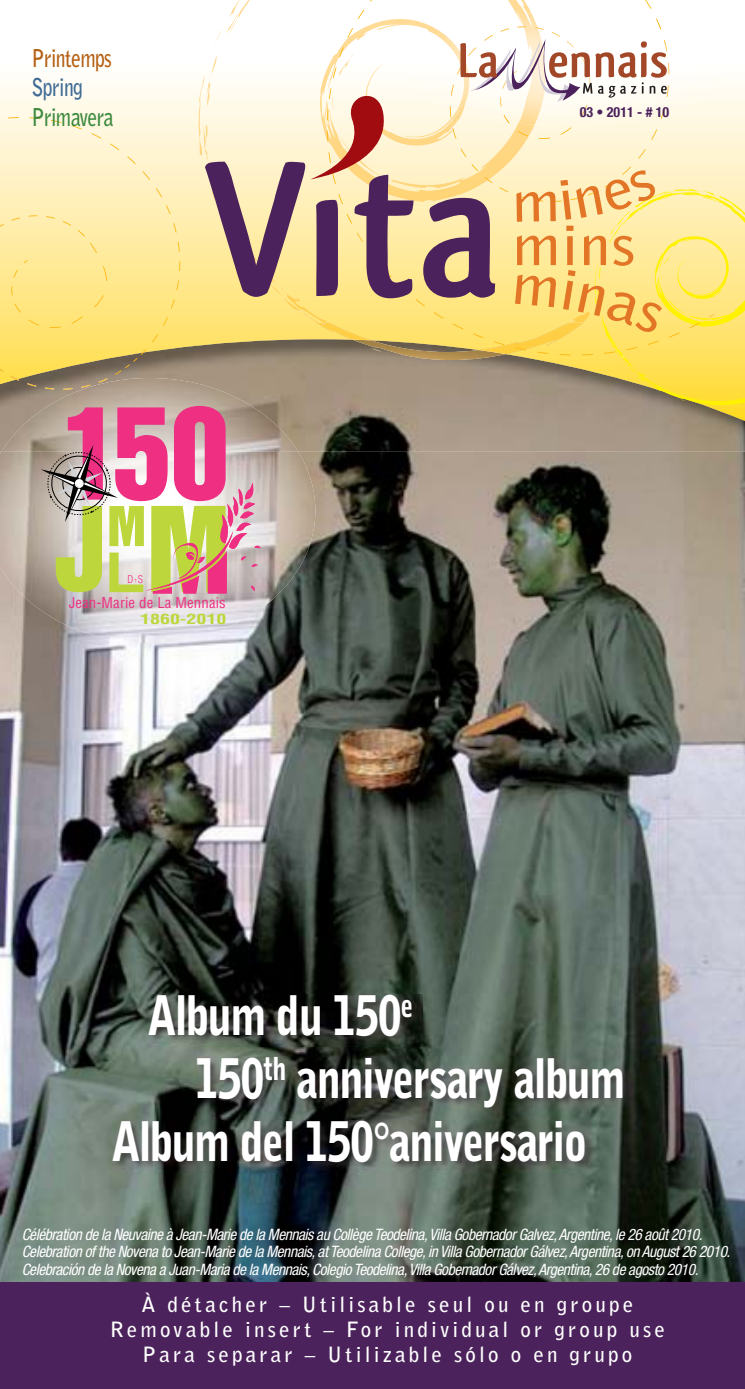
<style>
.page{position:relative;width:745px;height:1389px;background:#fff}
.page>*{position:absolute;margin:0;border:0;box-sizing:border-box;transform-origin:0 0}
.t1{font:700 55.12px "Bell Gothic";color:#e37526;scale:1.11 1}
.t2{font:900 54.25px "Bell Gothic";letter-spacing:-.03em;color:#fff;scale:.8 1}
.t3{font:700 24.5px "Bell Gothic";letter-spacing:-.03em;color:#b56012;scale:.8 1}
.t4{font:700 24.5px "Bell Gothic";letter-spacing:-.03em;color:#3c8a3f;scale:.8 1}
.t5{font:700 24.5px "Bell Gothic";letter-spacing:-.03em;color:#3f6b95;scale:.8 1}
.t6{font:700 21px/24.8px "Bell Gothic";letter-spacing:.15em;color:#fff;text-align:center}
.t7{font:italic condensed 15.75px/17.5px "Helvetica Neue";letter-spacing:-.03em;color:#fff}
.t8{font:condensed 14.53px "Helvetica";letter-spacing:.01em;color:#ee2f82}
.t9{font:700 condensed 14px "Helvetica Neue";color:#4b225b}
.t10{font:700 condensed 13.65px "Helvetica";color:#bdd63b;scale:1.45 1}
.t11{font:300 condensed 10.5px "Helvetica";color:#ee2f82}
</style>
<div class="page">
<img style="left:0;top:594px;width:744px;height:688px">
<div style="left:0;top:1283px;width:744px;height:106px;background:#4b225b"></div>
<img style="left:148px;top:994px;width:274px;height:52px">
<img style="left:197px;top:1056px;width:435px;height:61px">
<img style="left:112px;top:1120px;width:483px;height:52px">
<img style="left:0;top:594px;width:315px;height:49px">
<svg style="left:0;top:0;width:744px;height:594px"></svg>
<h3 class="t3" style="left:32px;top:48px;width:102px">Printemps</h3>
<h3 class="t5" style="left:32px;top:78px;width:66px">Spring</h3>
<h3 class="t4" style="left:32px;top:107px;width:104px">Primavera</h3>
<p class="t11" style="left:127px;top:575px;width:17px">D S</p>
<p class="t8" style="left:69px;top:598px;width:158px">Jean-Marie de La Mennais</p>
<p class="t10" style="left:140px;top:614px;width:61px">1860-2010</p>
<p class="t9" style="left:579px;top:107px;width:91px">03 • 2011 - # 10</p>
<h1 class="t1" style="left:512px;top:224px;width:112px">mins</h1>
<h2 class="t2" style="left:147px;top:995px;width:334px">Album du 150<sup>e</sup></h2>
<h2 class="t2" style="left:195px;top:1058px;width:539px">150<sup>th</sup> anniversary album</h2>
<h2 class="t2" style="left:111px;top:1121px;width:596px">Album del 150°aniversario</h2>
<p class="t7" style="left:22px;top:1227px;width:709px">Célébration de la Neuvaine à Jean-Marie de la Mennais au Collège Teodelina, Villa Gobernador Galvez, Argentine, le 26 août 2010.<br>Celebration of the Novena to Jean-Marie de la Mennais, at Teodelina College, in Villa Gobernador Gálvez, Argentina, on August 26 2010.<br>Celebración de la Novena a Juan-Maria de la Mennais, Colegio Teodelina, Villa Gobernador Gálvez, Argentina, 26 de agosto 2010.</p>
<h3 class="t6" style="left:110px;top:1294px;width:556px">À détacher – Utilisable seul ou en groupe<br>Removable insert – For individual or group use<br>Para separar – Utilizable sólo o en grupo</h3>
</div>
